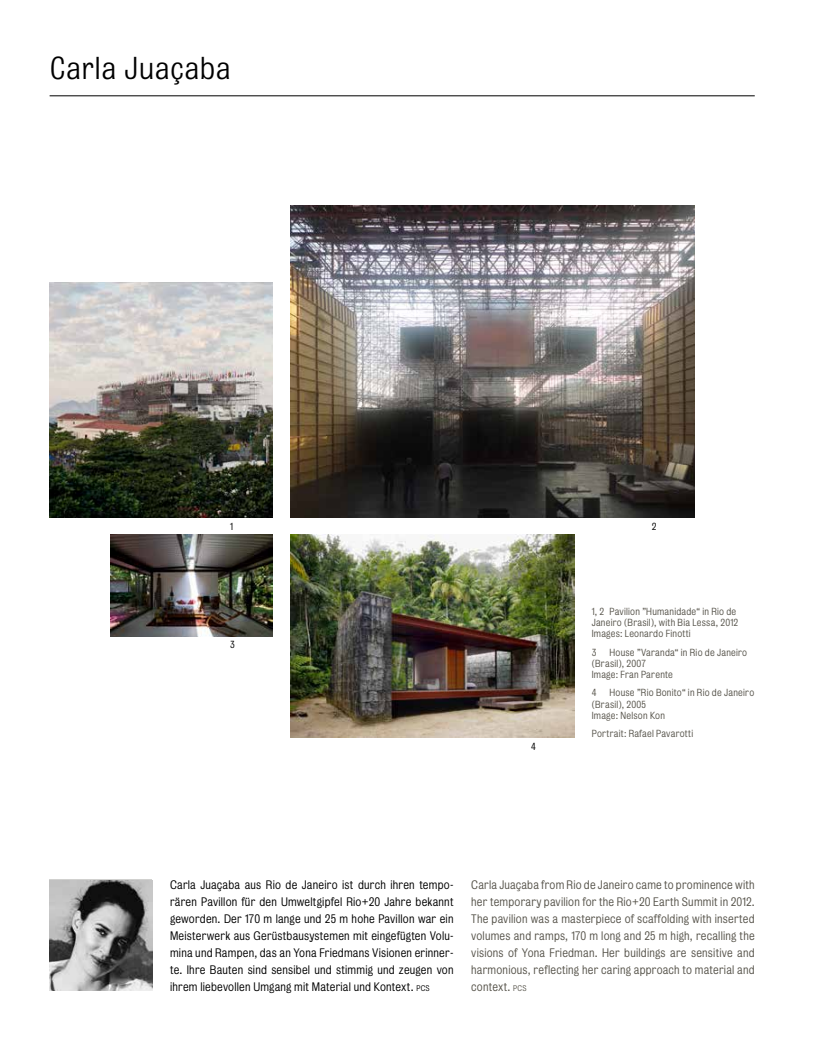
<style>
.page{position:relative;width:815px;height:1053px;background:#fff}
.page>*{position:absolute;margin:0;border:0;box-sizing:border-box;transform-origin:0 0}
.t1{font:33.75px "Bulldog";letter-spacing:-.01em;color:#000}
.t2{font:300 11.25px/16.9px "Bureau Grot";letter-spacing:.015em;color:#000;text-align:justify}
.t3{font:300 11.25px/16.9px "Bureau Grot";letter-spacing:.02em;color:#57544b;text-align:justify}
.t4{font:300 9.38px/11.2px "Bureau Grot";letter-spacing:.025em;color:#57544b}
.t5{font:300 9.38px "Bureau Grot";color:#000}
.s1{font-size:7.5px}
</style>
<div class="page">
<img style="left:50px;top:880px;width:102px;height:110px">
<img style="left:110px;top:535px;width:163px;height:101px">
<img style="left:291px;top:205px;width:403px;height:313px">
<img style="left:49px;top:282px;width:224px;height:235px">
<img style="left:291px;top:535px;width:283px;height:202px">
<hr style="left:50px;top:96px;width:705px;height:1px;background:#000">
<h1 class="t1" style="left:50px;top:51px;width:183px">Carla Juaçaba</h1>
<p class="t5" style="left:230px;top:520px;width:4px">1</p>
<p class="t5" style="left:230px;top:639px;width:6px">3</p>
<p class="t5" style="left:531px;top:740px;width:6px">4</p>
<p class="t5" style="left:652px;top:521px;width:6px">2</p>
<p class="t4" style="left:592px;top:605px;width:148px">1, 2 Pavilion ”Humanidade“ in Rio de<br>Janeiro (Brasil), with Bia Lessa, 2012<br>Images: Leonardo Finotti</p>
<p class="t4" style="left:592px;top:646px;width:6px">3</p>
<p class="t4" style="left:592px;top:646px;width:157px;text-indent:18px">House ”Varanda“ in Rio de Janeiro (Brasil), 2007<br>Image: Fran Parente</p>
<p class="t4" style="left:592px;top:687px;width:6px">4</p>
<p class="t4" style="left:592px;top:687px;width:164px;text-indent:18px">House ”Rio Bonito“ in Rio de Janeiro (Brasil), 2005<br>Image: Nelson Kon</p>
<p class="t4" style="left:592px;top:728px;width:103px">Portrait: Rafael Pavarotti</p>
<p class="t2" style="left:170px;top:876px;width:285px">Carla Juaçaba aus Rio de Janeiro ist durch ihren tempo&shy;rären Pavillon für den Umweltgipfel Rio+20 Jahre bekannt geworden. Der 170 m lange und 25 m hohe Pavillon war ein Meisterwerk aus Gerüstbausystemen mit eingefügten Volu&shy;mina und Rampen, das an Yona Friedmans Visionen erinner&shy;te. Ihre Bauten sind sensibel und stimmig und zeugen von ihrem liebevollen Umgang mit Material und Kontext. <span class="s1">PCS</span></p>
<p class="t3" style="left:471px;top:876px;width:285px">Carla Juaçaba from Rio de Janeiro came to prominence with her temporary pavilion for the Rio+20 Earth Summit in 2012.<br>The pavilion was a masterpiece of scaffolding with inserted volumes and ramps, 170 m long and 25 m high, recalling the visions of Yona Friedman. Her buildings are sensitive and harmonious, reflecting her caring approach to material and context. <span class="s1">PCS</span></p>
</div>
